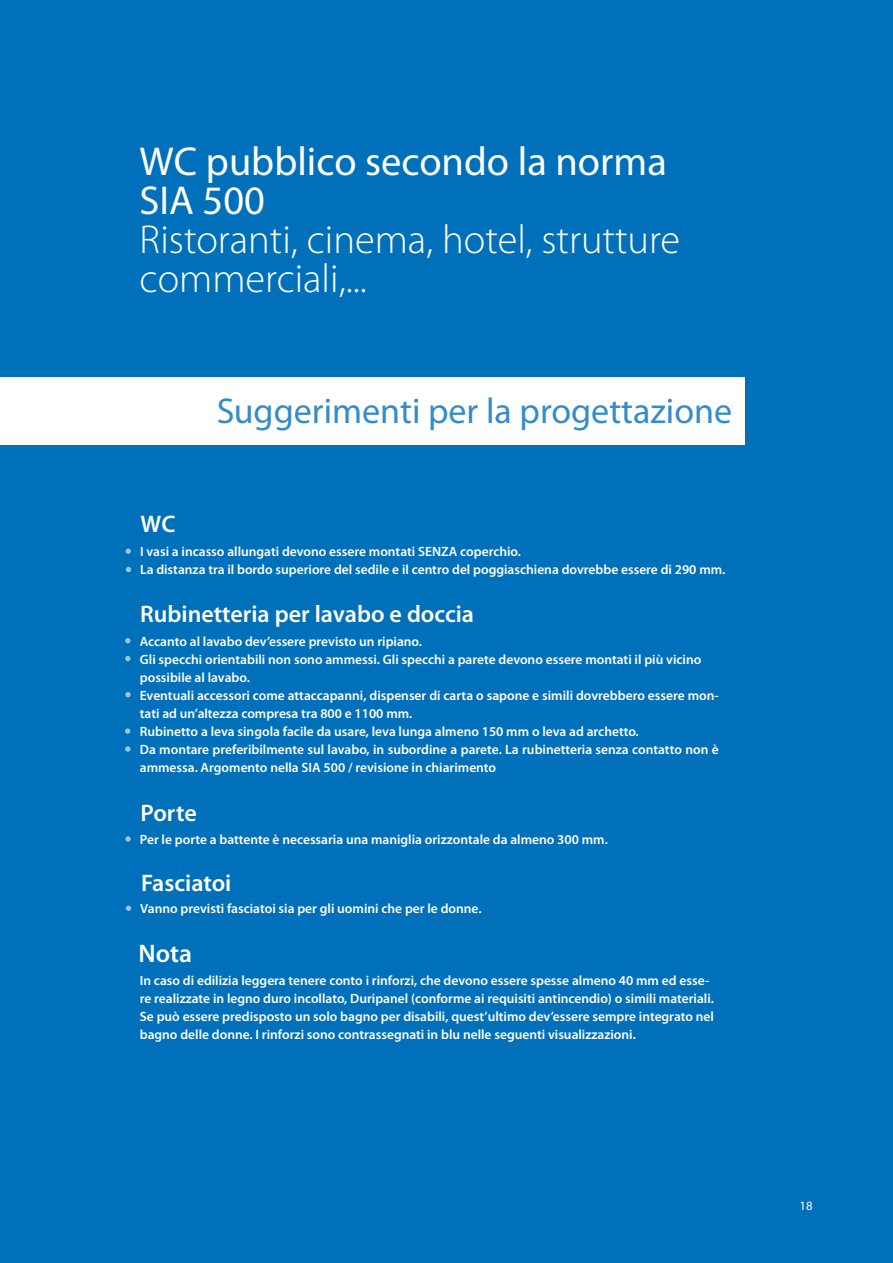
<style>
.page{position:relative;width:893px;height:1263px;background:#0070ba}
.page>*{position:absolute;margin:0;border:0;box-sizing:border-box;transform-origin:0 0}
.t1{font:300 40.5px/39px "Myriad Pro";color:#fff}
.t2{font:40.5px/39px "Myriad Pro";color:#fff}
.t3{font:36px "Myriad Pro";color:#006fb9}
.t4{font:600 25.5px "Myriad Pro";color:#fff}
.t5{font:600 24px "Myriad Pro";color:#fff}
.t6{font:600 13.5px/18px "Myriad Pro";color:#fff}
.t7{font:12.75px "Myriad Pro";color:#fff}
</style>
<div class="page">
<svg style="left:125px;top:692px;width:6px;height:5px"></svg>
<svg style="left:125px;top:638px;width:6px;height:5px"></svg>
<svg style="left:125px;top:656px;width:6px;height:5px"></svg>
<svg style="left:126px;top:549px;width:5px;height:5px"></svg>
<svg style="left:126px;top:567px;width:5px;height:5px"></svg>
<svg style="left:125px;top:836px;width:6px;height:6px"></svg>
<svg style="left:125px;top:728px;width:5px;height:6px"></svg>
<svg style="left:126px;top:905px;width:5px;height:6px"></svg>
<svg style="left:125px;top:746px;width:6px;height:6px"></svg>
<div style="left:0;top:377px;width:744px;height:67px;background:#fff"></div>
<h1 class="t2" style="left:140px;top:141px;width:529px">WC pubblico secondo la norma<br>SIA 500</h1>
<h1 class="t1" style="left:140px;top:221px;width:542px">Ristoranti, cinema, hotel, strutture commerciali,...</h1>
<h2 class="t3" style="left:216px;top:388px;width:518px">Suggerimenti per la progettazione</h2>
<h3 class="t5" style="left:140px;top:509px;width:37px">WC</h3>
<p class="t6" style="left:140px;top:542px;width:587px">I vasi a incasso allungati devono essere montati SENZA coperchio.<br>La distanza tra il bordo superiore del sedile e il centro del poggiaschiena dovrebbe essere di 290 mm.</p>
<h3 class="t5" style="left:140px;top:599px;width:335px">Rubinetteria per lavabo e doccia</h3>
<p class="t6" style="left:140px;top:632px;width:580px">Accanto al lavabo dev’essere previsto un ripiano.<br>Gli specchi orientabili non sono ammessi. Gli specchi a parete devono essere montati il più vicino possibile al lavabo.<br>Eventuali accessori come attaccapanni, dispenser di carta o sapone e simili dovrebbero essere mon&shy;tati ad un’altezza compresa tra 800 e 1100 mm.<br>Rubinetto a leva singola facile da usare, leva lunga almeno 150 mm o leva ad archetto.<br>Da montare preferibilmente sul lavabo, in subordine a parete. La rubinetteria senza contatto non è ammessa. Argomento nella SIA 500 / revisione in chiarimento</p>
<h3 class="t5" style="left:141px;top:798px;width:58px">Porte</h3>
<p class="t6" style="left:140px;top:830px;width:470px">Per le porte a battente è necessaria una maniglia orizzontale da almeno 300 mm.</p>
<h3 class="t5" style="left:141px;top:867px;width:92px">Fasciatoi</h3>
<p class="t6" style="left:140px;top:899px;width:343px">Vanno previsti fasciatoi sia per gli uomini che per le donne.</p>
<h3 class="t4" style="left:139px;top:937px;width:55px">Nota</h3>
<p class="t6" style="left:140px;top:971px;width:576px">In caso di edilizia leggera tenere conto i rinforzi, che devono essere spesse almeno 40 mm ed esse&shy;re realizzate in legno duro incollato, Duripanel (conforme ai requisiti antincendio) o simili materiali.<br>Se può essere predisposto un solo bagno per disabili, quest’ultimo dev’essere sempre integrato nel bagno delle donne. I rinforzi sono contrassegnati in blu nelle seguenti visualizzazioni.</p>
<p class="t7" style="left:799px;top:1197px;width:15px">18</p>
</div>
